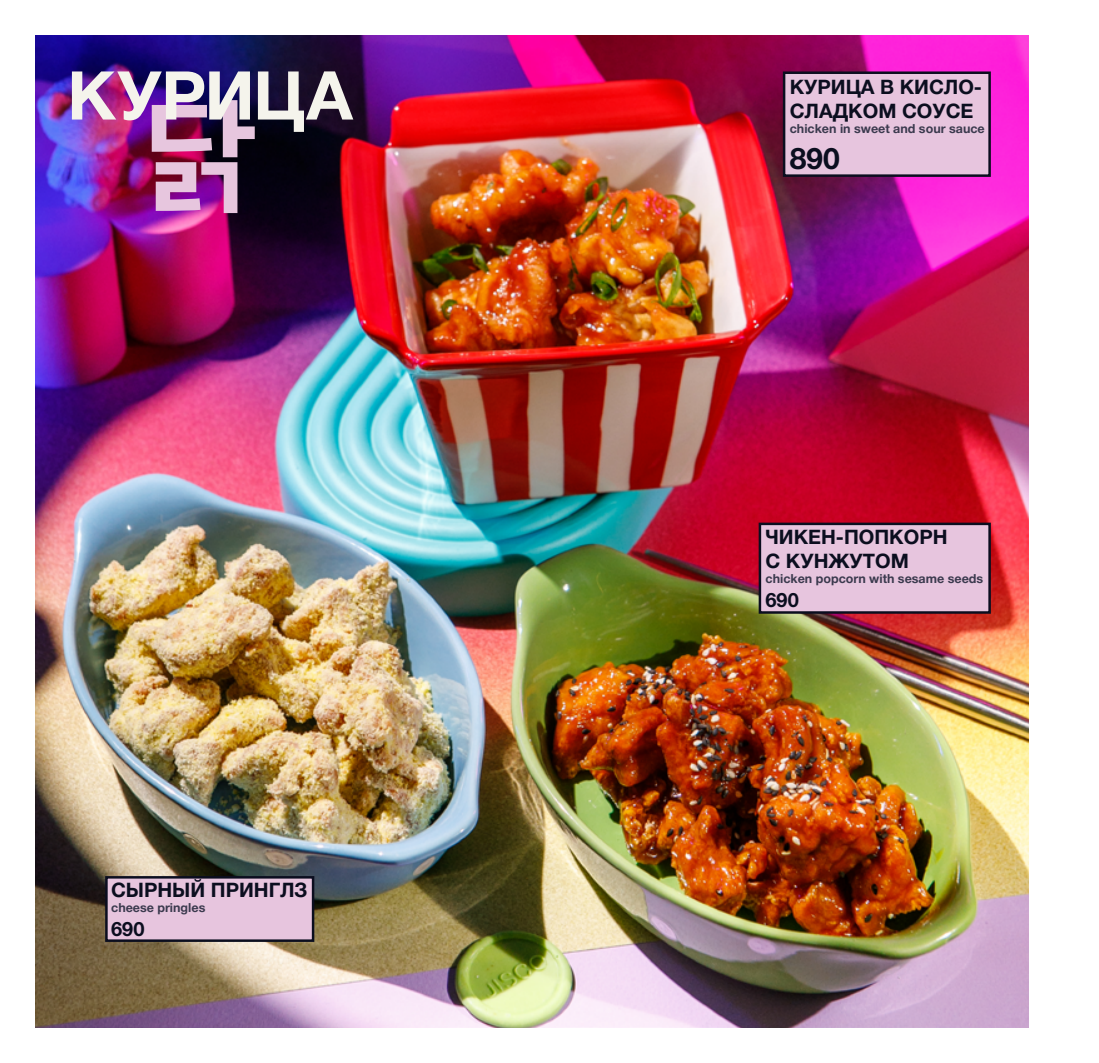
<style>
.page{position:relative;width:1099px;height:1063px;background:#fff}
.page>*{position:absolute;margin:0;border:0;box-sizing:border-box;transform-origin:0 0}
.t1{font:700 120px "Malgun Gothic";color:#e7c6de}
.t2{font:700 67.5px "Helvetica Neue Cyr";letter-spacing:-.01em;color:#f5f4ec}
.t3{font:700 30px "Helvetica Neue Cyr";color:#0b0e1f}
.t4{font:700 20px/24px "Helvetica Neue Cyr";color:#0b0e1f}
.t5{font:700 12.5px "Helvetica Neue Cyr";color:#3b3a4e}
</style>
<div class="page">
<img style="left:35px;top:35px;width:993px;height:993px">
<div style="left:758px;top:523px;width:232px;height:91px;background:#e7c5de;border:2px solid #0b0e1f"></div>
<div style="left:105px;top:876px;width:209px;height:66px;background:#e7c5de;border:2px solid #0b0e1f"></div>
<div style="left:782px;top:71px;width:208px;height:106px;background:#e7c5de;border:2px solid #0b0e1f"></div>
<h2 class="t2" style="left:67px;top:59px;width:287px">КУРИЦА</h2>
<h1 class="t1" style="left:139px;top:88px;width:121px">닭</h1>
<h3 class="t4" style="left:111px;top:879px;width:198px">СЫРНЫЙ ПРИНГЛЗ</h3>
<p class="t5" style="left:111px;top:901px;width:96px">cheese pringles</p>
<h3 class="t4" style="left:111px;top:918px;width:35px">690</h3>
<h3 class="t4" style="left:789px;top:75px;width:194px">КУРИЦА В КИСЛО-<br>СЛАДКОМ СОУСЕ</h3>
<p class="t5" style="left:789px;top:122px;width:196px">chicken in sweet and sour sauce</p>
<h3 class="t3" style="left:789px;top:142px;width:52px">890</h3>
<h3 class="t4" style="left:765px;top:525px;width:183px">ЧИКЕН-ПОПКОРН<br>С КУНЖУТОМ</h3>
<p class="t5" style="left:765px;top:572px;width:219px">chicken popcorn with sesame seeds</p>
<h3 class="t4" style="left:765px;top:588px;width:35px">690</h3>
</div>
